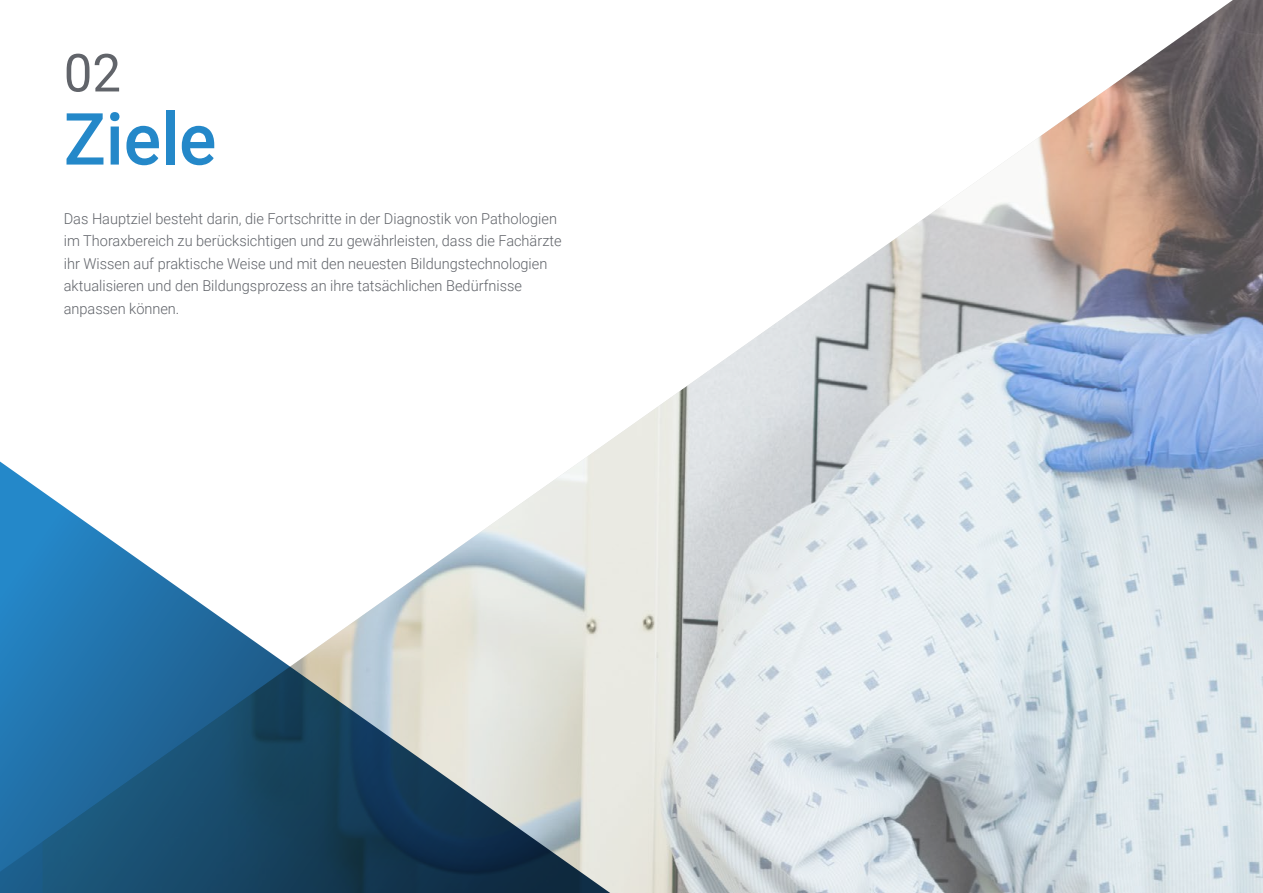
<style>
.page{position:relative;width:1263px;height:893px;background:#fff}
.page>*{position:absolute;margin:0;border:0;box-sizing:border-box;transform-origin:0 0}
.t1{font:500 72px "Roboto";color:#2488c9}
.t2{font:52.5px "Roboto";color:#61646a}
.t3{font:300 15px/22.5px "Roboto";color:#61646a}
</style>
<div class="page">
<img style="left:602px;top:0;width:661px;height:893px">
<svg style="left:0;top:446px;width:640px;height:447px"></svg>
<h2 class="t2" style="left:64px;top:36px;width:59px">02</h2>
<h1 class="t1" style="left:64px;top:89px;width:154px">Ziele</h1>
<p class="t3" style="left:64px;top:207px;width:499px">Das Hauptziel besteht darin, die Fortschritte in der Diagnostik von Pathologien im Thoraxbereich zu berücksichtigen und zu gewährleisten, dass die Fachärzte ihr Wissen auf praktische Weise und mit den neuesten Bildungstechnologien aktualisieren und den Bildungsprozess an ihre tatsächlichen Bedürfnisse anpassen können.</p>
</div>
